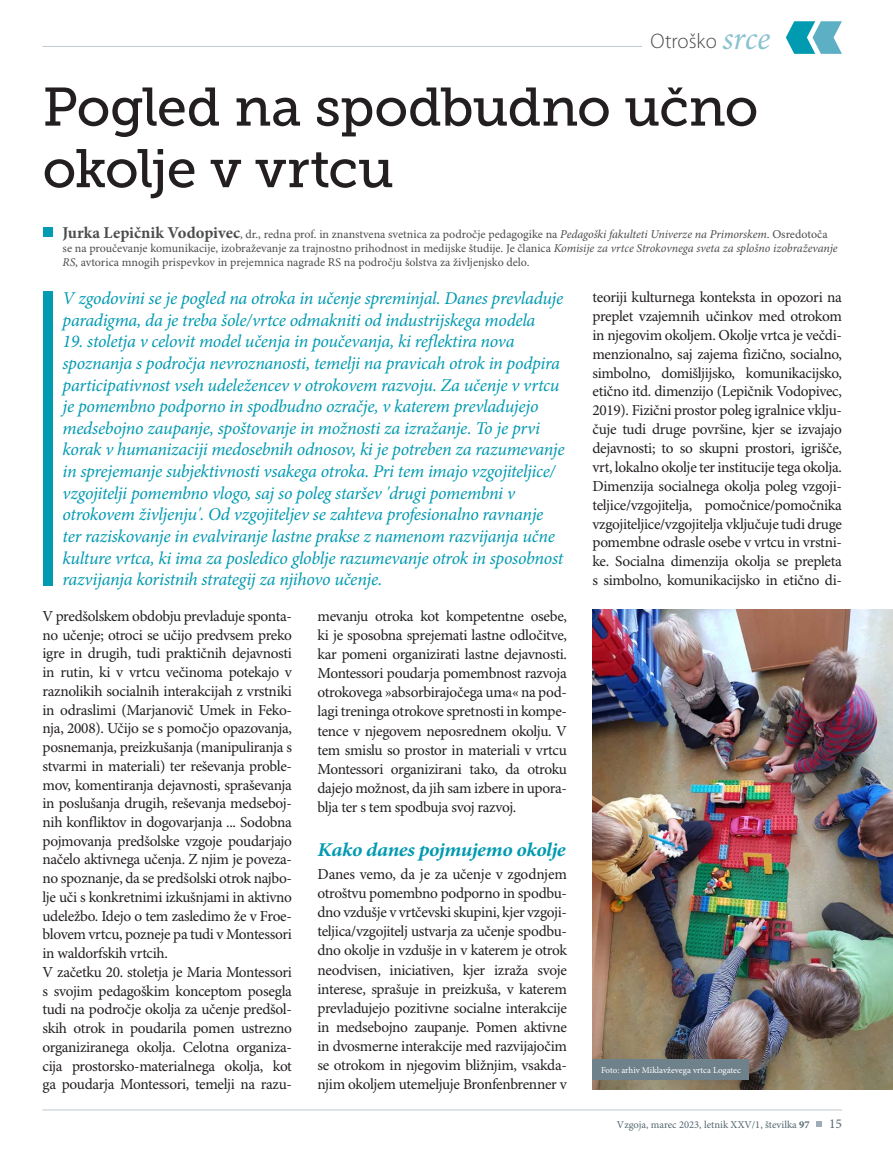
<style>
.page{position:relative;width:893px;height:1149px;background:#fff}
.page>*{position:absolute;margin:0;border:0;box-sizing:border-box;transform-origin:0 0}
.GLAVNI_CLANEK_naslov{font:54px/61.5px "Museo Slab 500";letter-spacing:-.02em;color:#231f20}
.t1{font:300 21px "Myriad Pro";color:#4b4c4d}
.GLAVNI_CALNEK_podnas{font:italic 700 19.5px "Minion Pro";letter-spacing:-.02em;color:#009ab1;scale:1.08 1}
.GLAVNI_CLANEK_uvodni{font:italic 18px/21.6px "Minion Pro";letter-spacing:-.015em;color:#009ab1}
.Glavni_clanek_besedi{font:15.3px/18.8px "Minion Pro";letter-spacing:-.02em;color:#231f20;text-align:justify}
.t2{font:13.5px "Minion Pro";color:#53656e}
.AVTOR_POD_NASLOVOM{font:12px/14.4px "Minion Pro";color:#4b4c4d}
.t3{font:10.5px "Minion Pro";color:#53656e}
.samo_fotograf{font:9px "Minion Pro";color:#fff}
.s1{font-family:"Minion Pro";font-weight:400;font-style:italic;font-size:33px;color:#8bc2d1}
.s2{font-weight:700;font-size:16.5px}
.s3{font-style:italic}
.s4{font-weight:700}
</style>
<div class="page">
<svg style="left:786px;top:21px;width:56px;height:33px"></svg>
<hr style="left:43px;top:46px;width:599px;height:1px;background:#c2cbd1">
<hr style="left:43px;top:1108px;width:799px;height:2px;background:#c2cbd1">
<svg style="left:816px;top:1121px;width:6px;height:4px"></svg>
<div style="left:43px;top:291px;width:9px;height:294px;background:#009ab1"></div>
<div style="left:43px;top:227px;width:9px;height:10px;background:#009ab1"></div>
<img style="left:592px;top:609px;width:301px;height:480px">
<div style="left:592px;top:1059px;width:157px;height:20px;background:#6f818a"></div>
<h2 class="t1" style="left:651px;top:28px;width:121px">Otroško <span class="s1">srce</span></h2>
<p class="GLAVNI_CLANEK_naslov" style="left:43px;top:77px;width:717px">Pogled na spodbudno učno okolje v vrtcu</p>
<p class="AVTOR_POD_NASLOVOM" style="left:63px;top:227px;width:777px"><span class="s2">Jurka Lepičnik Vodopivec</span>, dr., redna prof. in znanstvena svetnica za področje pedagogike na <span class="s3">Pedagoški fakulteti Univerze na Primorskem</span>. Osredotoča se na proučevanje komunikacije, izobraževanje za trajnostno prihodnost in medijske študije. Je članica <span class="s3">Komisije za vrtce Strokovnega sveta za splošno izobraževanje<br>RS</span>, avtorica mnogih prispevkov in prejemnica nagrade RS na področju šolstva za življenjsko delo.</p>
<p class="Glavni_clanek_besedi" style="left:592px;top:288px;width:251px">teoriji kulturnega konteksta in opozori na preplet vzajemnih učinkov med otrokom in njegovim okoljem. Okolje vrtca je večdi&shy;menzionalno, saj zajema fizično, socialno, simbolno, domišljijsko, komunikacijsko, etično itd. dimenzijo (Lepičnik Vodopivec, 2019). Fizični prostor poleg igralnice vklju&shy;čuje tudi druge površine, kjer se izvajajo dejavnosti; to so skupni prostori, igrišče, vrt, lokalno okolje ter institucije tega okolja.<br>Dimenzija socialnega okolja poleg vzgoji&shy;teljice/vzgojitelja, pomočnice/pomočnika vzgojiteljice/vzgojitelja vključuje tudi druge pomembne odrasle osebe v vrtcu in vrstni&shy;ke. Socialna dimenzija okolja se prepleta s simbolno, komunikacijsko in etično di-</p>
<p class="GLAVNI_CLANEK_uvodni" style="left:63px;top:287px;width:502px">V zgodovini se je pogled na otroka in učenje spreminjal. Danes prevladuje paradigma, da je treba šole/vrtce odmakniti od industrijskega modela</p>
<p class="GLAVNI_CLANEK_uvodni" style="left:63px;top:330px;width:504px">19. stoletja v celovit model učenja in poučevanja, ki reflektira nova spoznanja s področja nevroznanosti, temelji na pravicah otrok in podpira participativnost vseh udeležencev v otrokovem razvoju. Za učenje v vrtcu je pomembno podporno in spodbudno ozračje, v katerem prevladujejo medsebojno zaupanje, spoštovanje in možnosti za izražanje. To je prvi korak v humanizaciji medosebnih odnosov, ki je potreben za razumevanje in sprejemanje subjektivnosti vsakega otroka. Pri tem imajo vzgojiteljice/ vzgojitelji pomembno vlogo, saj so poleg staršev 'drugi pomembni v otrokovem življenju'. Od vzgojiteljev se zahteva profesionalno ravnanje ter raziskovanje in evalviranje lastne prakse z namenom razvijanja učne kulture vrtca, ki ima za posledico globlje razumevanje otrok in sposobnost razvijanja koristnih strategij za njihovo učenje.</p>
<p class="Glavni_clanek_besedi" style="left:43px;top:607px;width:251px">V predšolskem obdobju prevladuje sponta&shy;no učenje; otroci se učijo predvsem preko igre in drugih, tudi praktičnih dejavnosti in rutin, ki v vrtcu večinoma potekajo v raznolikih socialnih interakcijah z vrstniki in odraslimi (Marjanovič Umek in Feko&shy;nja, 2008). Učijo se s pomočjo opazovanja, posnemanja, preizkušanja (manipuliranja s stvarmi in materiali) ter reševanja proble&shy;mov, komentiranja dejavnosti, spraševanja in poslušanja drugih, reševanja medseboj&shy;nih konfliktov in dogovarjanja ... Sodobna pojmovanja predšolske vzgoje poudarjajo načelo aktivnega učenja. Z njim je poveza&shy;no spoznanje, da se predšolski otrok najbo&shy;lje uči s konkretnimi izkušnjami in aktivno udeležbo. Idejo o tem zasledimo že v Froe&shy;blovem vrtcu, pozneje pa tudi v Montessori in waldorfskih vrtcih.</p>
<p class="Glavni_clanek_besedi" style="left:43px;top:962px;width:251px">V začetku 20. stoletja je Maria Montessori s svojim pedagoškim konceptom posegla tudi na področje okolja za učenje predšol&shy;skih otrok in poudarila pomen ustrezno organiziranega okolja. Celotna organiza&shy;cija prostorsko-materialnega okolja, kot ga poudarja Montessori, temelji na razu-</p>
<p class="Glavni_clanek_besedi" style="left:317px;top:606px;width:251px">mevanju otroka kot kompetentne osebe, ki je sposobna sprejemati lastne odločitve, kar pomeni organizirati lastne dejavnosti.<br>Montessori poudarja pomembnost razvoja otrokovega »absorbirajočega uma« na pod&shy;lagi treninga otrokove spretnosti in kompe&shy;tence v njegovem neposrednem okolju. V tem smislu so prostor in materiali v vrtcu Montessori organizirani tako, da otroku dajejo možnost, da jih sam izbere in upora&shy;blja ter s tem spodbuja svoj razvoj.</p>
<p class="GLAVNI_CALNEK_podnas" style="left:317px;top:835px;width:231px">Kako danes pojmujemo okolje</p>
<p class="Glavni_clanek_besedi" style="left:317px;top:864px;width:251px">Danes vemo, da je za učenje v zgodnjem otroštvu pomembno podporno in spodbu&shy;dno vzdušje v vrtčevski skupini, kjer vzgoji&shy;teljica/vzgojitelj ustvarja za učenje spodbu&shy;dno okolje in vzdušje in v katerem je otrok neodvisen, iniciativen, kjer izraža svoje interese, sprašuje in preizkuša, v katerem prevladujejo pozitivne socialne interakcije in medsebojno zaupanje. Pomen aktivne in dvosmerne interakcije med razvijajočim se otrokom in njegovim bližnjim, vsakda&shy;njim okoljem utemeljuje Bronfenbrenner v</p>
<p class="samo_fotograf" style="left:601px;top:1063px;width:141px">Foto: arhiv Miklavževega vrtca Logatec</p>
<p class="t3" style="left:617px;top:1117px;width:194px">Vzgoja, marec 2023, letnik XXV/1, številka <span class="s4">97</span></p>
<p class="t2" style="left:829px;top:1115px;width:14px">15</p>
</div>
